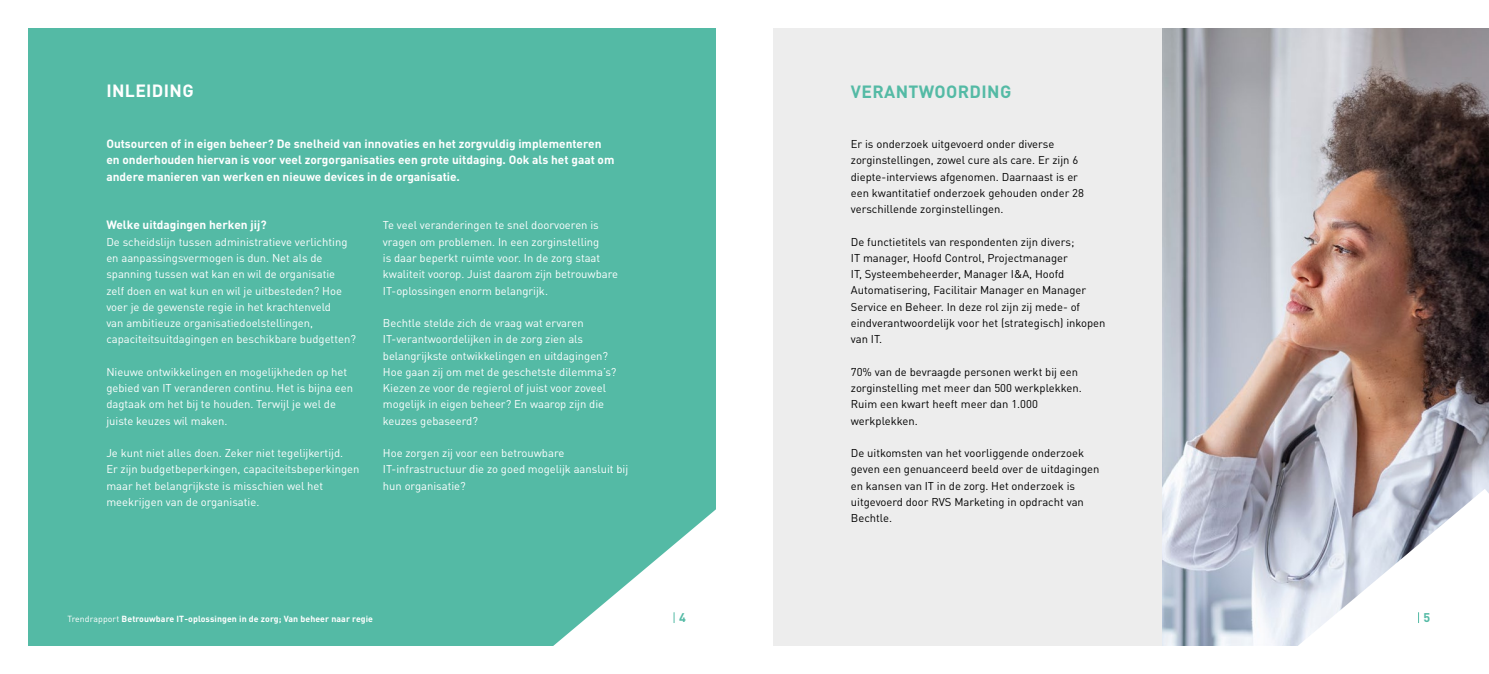
<style>
.page{position:relative;width:1489px;height:674px;background:#fff}
.page>*{position:absolute;margin:0;border:0;box-sizing:border-box;transform-origin:0 0}
.t1{font:700 17.5px "DIN Pro";letter-spacing:.02em;color:#54baa5}
.t2{font:700 17.5px "DIN Pro";letter-spacing:.02em;color:#fff}
.t3{font:700 12.5px "DIN Pro";color:#54baa5}
.t4{font:700 11.88px/16.2px "DIN Pro";color:#fff}
.t5{font:11.25px/16.2px "DIN Pro";color:#fff}
.t6{font:11.25px/16.2px "DIN Pro";color:#000}
.t7{font:700 8.75px "DIN Pro";letter-spacing:.01em;color:#fff}
.s1{font-weight:400}
</style>
<div class="page">
<div style="left:28px;top:28px;width:688px;height:617px;background:#54baa5"></div>
<svg style="left:520px;top:509px;width:328px;height:137px;fill:#fff"></svg>
<div style="left:772px;top:28px;width:688px;height:617px;background:#ededed"></div>
<img style="left:1162px;top:28px;width:326px;height:617px">
<svg style="left:1264px;top:488px;width:224px;height:158px"></svg>
<hr style="left:744px;top:0;width:1px;height:673px;background:#bcbcbc">
<h1 class="t2" style="left:106px;top:79px;width:89px">INLEIDING</h1>
<p class="t4" style="left:106px;top:135px;width:509px">Outsourcen of in eigen beheer? De snelheid van innovaties en het zorgvuldig implementeren en onderhouden hiervan is voor veel zorgorganisaties een grote uitdaging. Ook als het gaat om andere manieren van werken en nieuwe devices in de organisatie.</p>
<p class="t5" style="left:383px;top:216px;width:237px">Te veel veranderingen te snel doorvoeren is vragen om problemen. In een zorginstelling<br>is daar beperkt ruimte voor. In de zorg staat kwaliteit voorop. Juist daarom zijn betrouwbare IT-oplossingen enorm belangrijk.</p>
<p class="t5" style="left:383px;top:313px;width:235px">Bechtle stelde zich de vraag wat ervaren IT-verantwoordelijken in de zorg zien als belangrijkste ontwikkelingen en uitdagingen?<br>Hoe gaan zij om met de geschetste dilemma’s?<br>Kiezen ze voor de regierol of juist voor zoveel mogelijk in eigen beheer? En waarop zijn die keuzes gebaseerd?</p>
<p class="t5" style="left:383px;top:443px;width:247px">Hoe zorgen zij voor een betrouwbare<br>IT-infrastructuur die zo goed mogelijk aansluit bij hun organisatie?</p>
<p class="t4" style="left:106px;top:216px;width:162px">Welke uitdagingen herken jij?</p>
<p class="t5" style="left:106px;top:232px;width:251px">De scheidslijn tussen administratieve verlichting en aanpassingsvermogen is dun. Net als de spanning tussen wat kan en wil de organisatie zelf doen en wat kun en wil je uitbesteden? Hoe voer je de gewenste regie in het krachtenveld<br>van ambitieuze organisatiedoelstellingen, capaciteitsuitdagingen en beschikbare budgetten?</p>
<p class="t5" style="left:106px;top:362px;width:248px">Nieuwe ontwikkelingen en mogelijkheden op het gebied van IT veranderen continu. Het is bijna een dagtaak om het bij te houden. Terwijl je wel de juiste keuzes wil maken.</p>
<p class="t5" style="left:106px;top:443px;width:254px">Je kunt niet alles doen. Zeker niet tegelijkertijd.<br>Er zijn budgetbeperkingen, capaciteitsbeperkingen maar het belangrijkste is misschien wel het meekrijgen van de organisatie.</p>
<h1 class="t1" style="left:850px;top:79px;width:162px">VERANTWOORDING</h1>
<p class="t6" style="left:850px;top:135px;width:235px">Er is onderzoek uitgevoerd onder diverse zorginstellingen, zowel cure als care. Er zijn 6 diepte-interviews afgenomen. Daarnaast is er een kwantitatief onderzoek gehouden onder 28 verschillende zorginstellingen.</p>
<p class="t6" style="left:850px;top:232px;width:256px">De functietitels van respondenten zijn divers;<br>IT manager, Hoofd Control, Projectmanager<br>IT, Systeembeheerder, Manager I&amp;A, Hoofd Automatisering, Facilitair Manager en Manager Service en Beheer. In deze rol zijn zij mede- of eindverantwoordelijk voor het (strategisch) inkopen van IT.</p>
<p class="t6" style="left:850px;top:362px;width:232px">70% van de bevraagde personen werkt bij een zorginstelling met meer dan 500 werkplekken.<br>Ruim een kwart heeft meer dan 1.000 werkplekken.</p>
<p class="t6" style="left:850px;top:443px;width:250px">De uitkomsten van het voorliggende onderzoek geven een genuanceerd beeld over de uitdagingen en kansen van IT in de zorg. Het onderzoek is uitgevoerd door RVS Marketing in opdracht van Bechtle.</p>
<p class="t7" style="left:67px;top:612px;width:307px"><span class="s1">Trendrapport</span> Betrouwbare IT-oplossingen in de zorg; Van beheer naar regie</p>
<p class="t3" style="left:679px;top:608px;width:8px">4</p>
<p class="t3" style="left:1423px;top:608px;width:8px">5</p>
</div>
